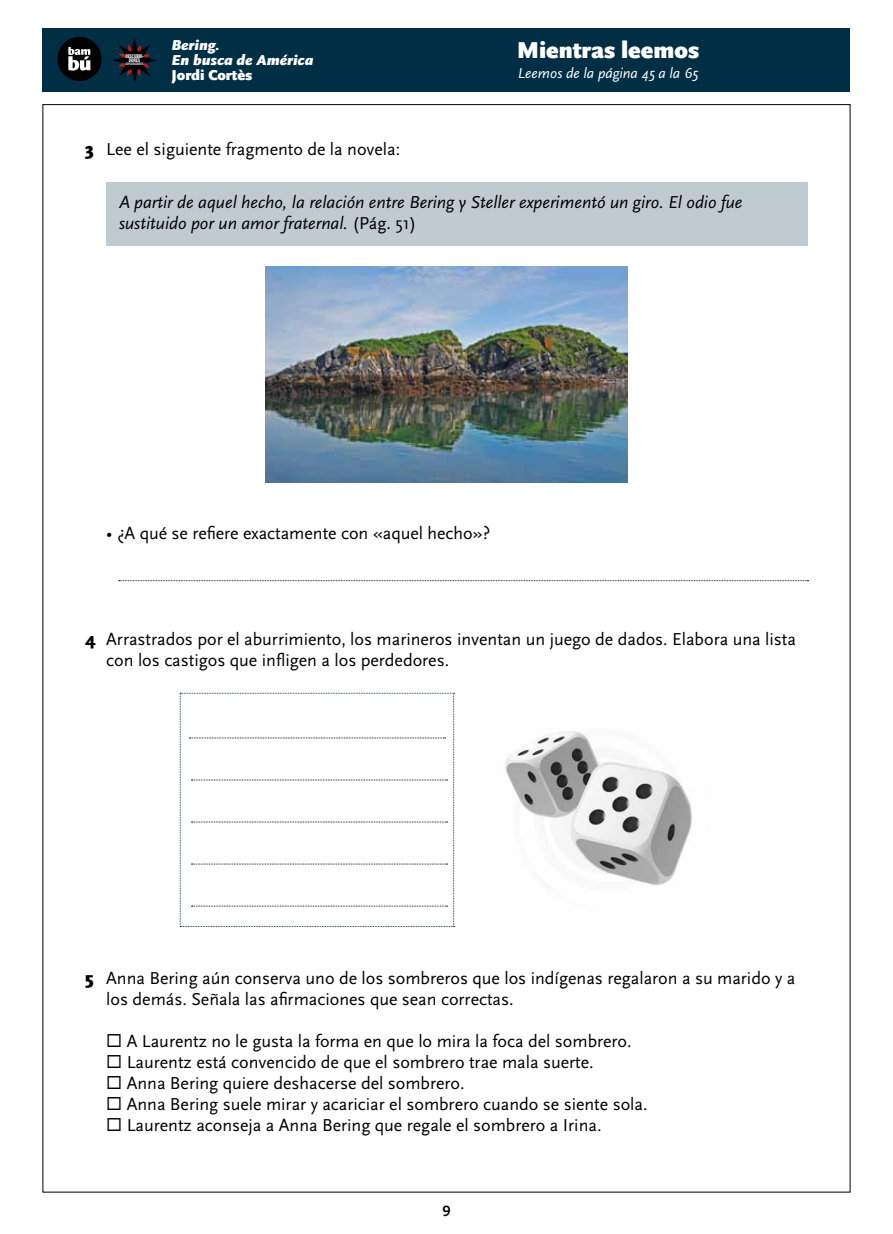
<style>
.page{position:relative;width:893px;height:1234px;background:#fff}
.page>*{position:absolute;margin:0;border:0;box-sizing:border-box;transform-origin:0 0}
.t1{font:900 24px "Scala Sans";color:#fff}
.t2{font:18px/21px "Scala Sans";color:#000}
.t3{font:italic 18px/21px "Scala Sans";color:#000}
.t4{font:italic 900 15px/15px "Scala Sans";color:#fff}
.t5{font:italic 15px "Scala Sans";color:#fff}
.t6{font:900 15px "Scala Sans";color:#fff}
.t7{font:700 15px "Scala Sans";color:#000}
.t8{font:900 5.1px/4.2px "DIN Cond";letter-spacing:-.035em;color:#fff;text-align:center}
.t9{font:700 3.45px "DIN Cond";letter-spacing:-.02em;color:#fff}
.s1{font-weight:900}
.s2{font-style:normal}
</style>
<div class="page">
<div style="left:43px;top:28px;width:807px;height:63px;background:#002e45"></div>
<div style="left:57px;top:37px;width:45px;height:44px;background:#000;border-radius:50%"></div>
<svg style="left:68px;top:47px;width:23px;height:24px"></svg>
<svg style="left:113px;top:38px;width:44px;height:44px"></svg>
<div style="left:106px;top:182px;width:702px;height:64px;background:#bfcbd1"></div>
<img style="left:265px;top:267px;width:363px;height:215px">
<svg style="left:119px;top:580px;width:689px;height:1px"></svg>
<img style="left:505px;top:731px;width:187px;height:155px">
<svg style="left:180px;top:692px;width:275px;height:234px"></svg>
<p class="t8" style="left:125px;top:53px;width:20px">DESCUBRI-<br>DORES</p>
<p class="t9" style="left:126px;top:62px;width:19px">EXPLORADORES</p>
<p class="t4" style="left:172px;top:38px;width:143px">Bering.<br>En busca de América</p>
<p class="t6" style="left:172px;top:67px;width:82px">Jordi Cortès</p>
<h1 class="t1" style="left:517px;top:37px;width:184px">Mientras leemos</h1>
<p class="t5" style="left:518px;top:65px;width:182px">Leemos de la página 45 a la 65</p>
<p class="t2" style="left:85px;top:139px;width:317px"><span class="s1">3</span> Lee el siguiente fragmento de la novela:</p>
<p class="t3" style="left:119px;top:192px;width:625px">A partir de aquel hecho, la relación entre Bering y Steller experimentó un giro. El odio fue sustituido por un amor fraternal. <span class="s2">(Pág. 51)</span></p>
<p class="t2" style="left:106px;top:523px;width:385px">• ¿A qué se refiere exactamente con «aquel hecho»?</p>
<p class="t2" style="left:106px;top:628px;width:691px;text-indent:-21px"><span class="s1">4</span> Arrastrados por el aburrimiento, los marineros inventan un juego de dados. Elabora una lista con los castigos que infligen a los perdedores.</p>
<p class="t2" style="left:106px;top:967px;width:691px;text-indent:-21px"><span class="s1">5</span> Anna Bering aún conserva uno de los sombreros que los indígenas regalaron a su marido y a los demás. Señala las afirmaciones que sean correctas.</p>
<p class="t2" style="left:106px;top:1030px;width:527px">◻ A Laurentz no le gusta la forma en que lo mira la foca del sombrero.</p>
<p class="t2" style="left:106px;top:1051px;width:489px">◻ Laurentz está convencido de que el sombrero trae mala suerte.</p>
<p class="t2" style="left:106px;top:1072px;width:360px">◻ Anna Bering quiere deshacerse del sombrero.</p>
<p class="t2" style="left:106px;top:1093px;width:543px">◻ Anna Bering suele mirar y acariciar el sombrero cuando se siente sola.</p>
<p class="t2" style="left:106px;top:1114px;width:497px">◻ Laurentz aconseja a Anna Bering que regale el sombrero a Irina.</p>
<p class="t7" style="left:442px;top:1199px;width:10px">9</p>
</div>
